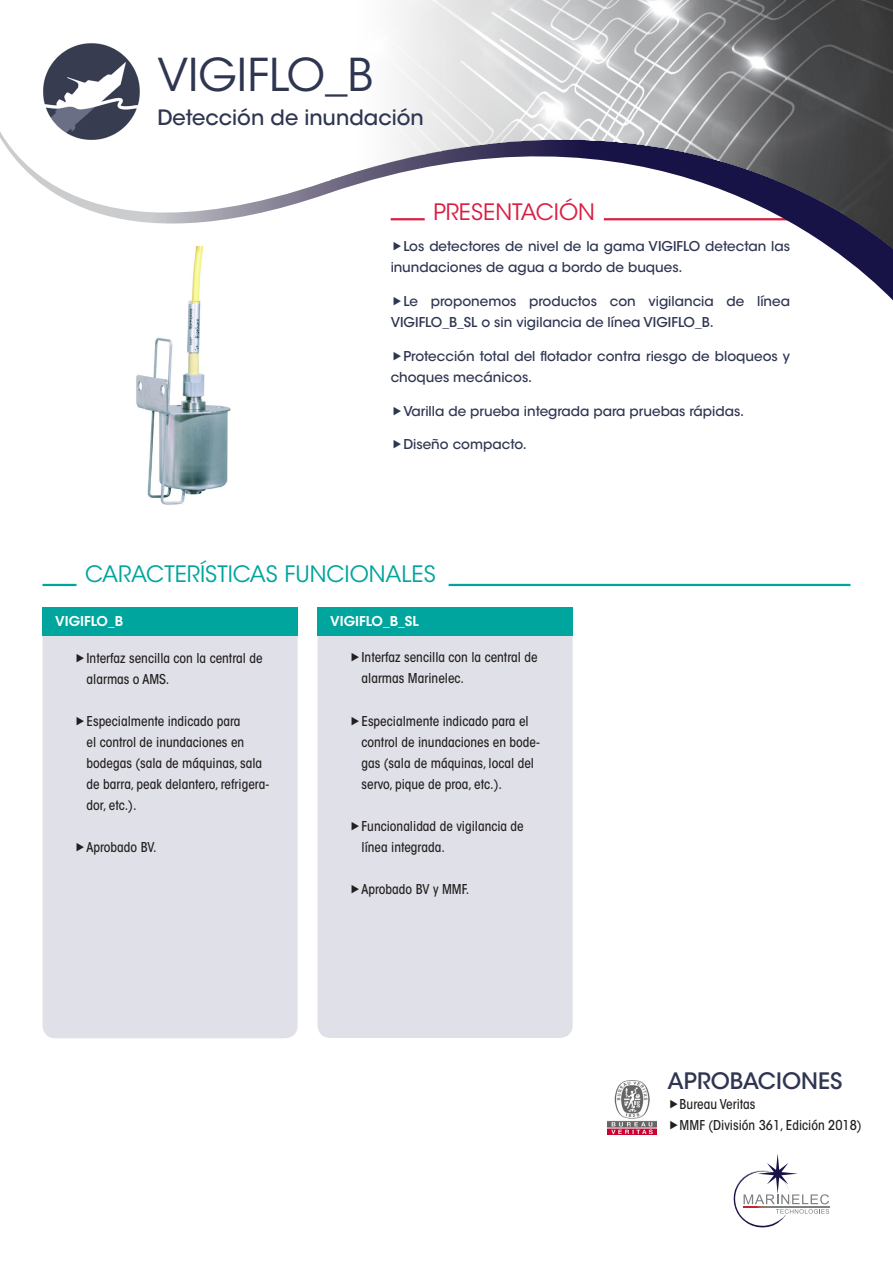
<style>
.page{position:relative;width:893px;height:1263px;background:#fff}
.page>*{position:absolute;margin:0;border:0;box-sizing:border-box;transform-origin:0 0}
.t1{font:45px "ITC Avant Garde Std";color:#2f3651}
.t2{font:22.5px "ITC Avant Garde Std";color:#00a59e}
.t3{font:22.5px "ITC Avant Garde Std";color:#da1e42}
.t4{font:500 22.5px "ITC Avant Garde Std";color:#2f3651}
.t5{font:500 21px "ITC Avant Garde Std";color:#2f3651}
.t6{font:500 condensed 13.5px/21px "ITC Avant Garde Std";color:#231f20}
.t7{font:500 13.5px/21px "ITC Avant Garde Std";color:#2f3651}
.t8{font:600 13.5px "ITC Avant Garde Std";color:#fff}
</style>
<div class="page">
<svg style="left:733px;top:1154px;width:96px;height:73px"></svg>
<svg style="left:744px;top:1206px;width:85px;height:1px"></svg>
<svg style="left:0;top:132px;width:893px;height:150px"></svg>
<img style="left:331px;top:0;width:562px;height:249px">
<svg style="left:327px;top:0;width:455px;height:183px"></svg>
<hr style="left:391px;top:218px;width:34px;height:2px;background:#da1e42">
<div style="left:43px;top:636px;width:255px;height:402px;background:#e0e1e8"></div>
<div style="left:43px;top:607px;width:255px;height:28px;background:#00a59e"></div>
<img style="left:43px;top:43px;width:97px;height:97px">
<img style="left:47px;top:247px;width:287px;height:258px">
<img style="left:607px;top:1080px;width:49px;height:55px">
<div style="left:317px;top:635px;width:256px;height:403px;background:#e0e1e8"></div>
<div style="left:317px;top:607px;width:256px;height:28px;background:#00a59e"></div>
<hr style="left:43px;top:584px;width:34px;height:2px;background:#00a59e">
<hr style="left:449px;top:584px;width:401px;height:2px;background:#00a59e">
<svg style="left:77px;top:653px;width:7px;height:9px"></svg>
<svg style="left:77px;top:717px;width:7px;height:8px"></svg>
<svg style="left:77px;top:843px;width:7px;height:9px"></svg>
<svg style="left:394px;top:242px;width:7px;height:9px"></svg>
<svg style="left:352px;top:653px;width:7px;height:9px"></svg>
<svg style="left:352px;top:716px;width:7px;height:9px"></svg>
<svg style="left:352px;top:822px;width:7px;height:8px"></svg>
<svg style="left:352px;top:885px;width:7px;height:8px"></svg>
<p class="t1" style="left:157px;top:48px;width:218px">VIGIFLO_B</p>
<p class="t5" style="left:157px;top:104px;width:268px">Detección de inundación</p>
<p class="t3" style="left:433px;top:199px;width:163px">PRESENTACIÓN</p>
<p class="t7" style="left:391px;top:236px;width:401px;text-indent:13px">Los detectores de nivel de la gama VIGIFLO detectan las inundaciones de agua a bordo de buques.</p>
<p class="t7" style="left:391px;top:291px;width:401px;text-indent:13px">Le proponemos productos con vigilancia de línea<br>VIGIFLO_B_SL o sin vigilancia de línea VIGIFLO_B.</p>
<p class="t7" style="left:391px;top:345px;width:401px;text-indent:13px">Protección total del flotador contra riesgo de bloqueos y choques mecánicos.</p>
<p class="t7" style="left:403px;top:400px;width:342px">Varilla de prueba integrada para pruebas rápidas.</p>
<p class="t7" style="left:403px;top:434px;width:125px">Diseño compacto.</p>
<p class="t2" style="left:85px;top:560px;width:352px">CARACTERÍSTICAS FUNCIONALES</p>
<p class="t8" style="left:55px;top:613px;width:69px">VIGIFLO_B</p>
<p class="t6" style="left:87px;top:647px;width:178px">Interfaz sencilla con la central de alarmas o AMS.</p>
<p class="t6" style="left:87px;top:711px;width:184px">Especialmente indicado para<br>el control de inundaciones en bodegas (sala de máquinas, sala de barra, peak delantero, refrigera&shy;dor, etc.).</p>
<p class="t6" style="left:87px;top:837px;width:72px">Aprobado BV.</p>
<p class="t8" style="left:330px;top:612px;width:90px">VIGIFLO_B_SL</p>
<p class="t6" style="left:361px;top:647px;width:178px">Interfaz sencilla con la central de alarmas Marinelec.</p>
<p class="t6" style="left:361px;top:710px;width:180px">Especialmente indicado para el control de inundaciones en bode&shy;gas (sala de máquinas, local del servo, pique de proa, etc.).</p>
<p class="t6" style="left:361px;top:815px;width:164px">Funcionalidad de vigilancia de línea integrada.</p>
<p class="t6" style="left:361px;top:879px;width:109px">Aprobado BV y MMF.</p>
<p class="t4" style="left:668px;top:1067px;width:176px">APROBACIONES</p>
<p class="t6" style="left:680px;top:1094px;width:77px">Bureau Veritas</p>
<p class="t6" style="left:680px;top:1114px;width:184px">MMF (División 361, Edición 2018)</p>
</div>
